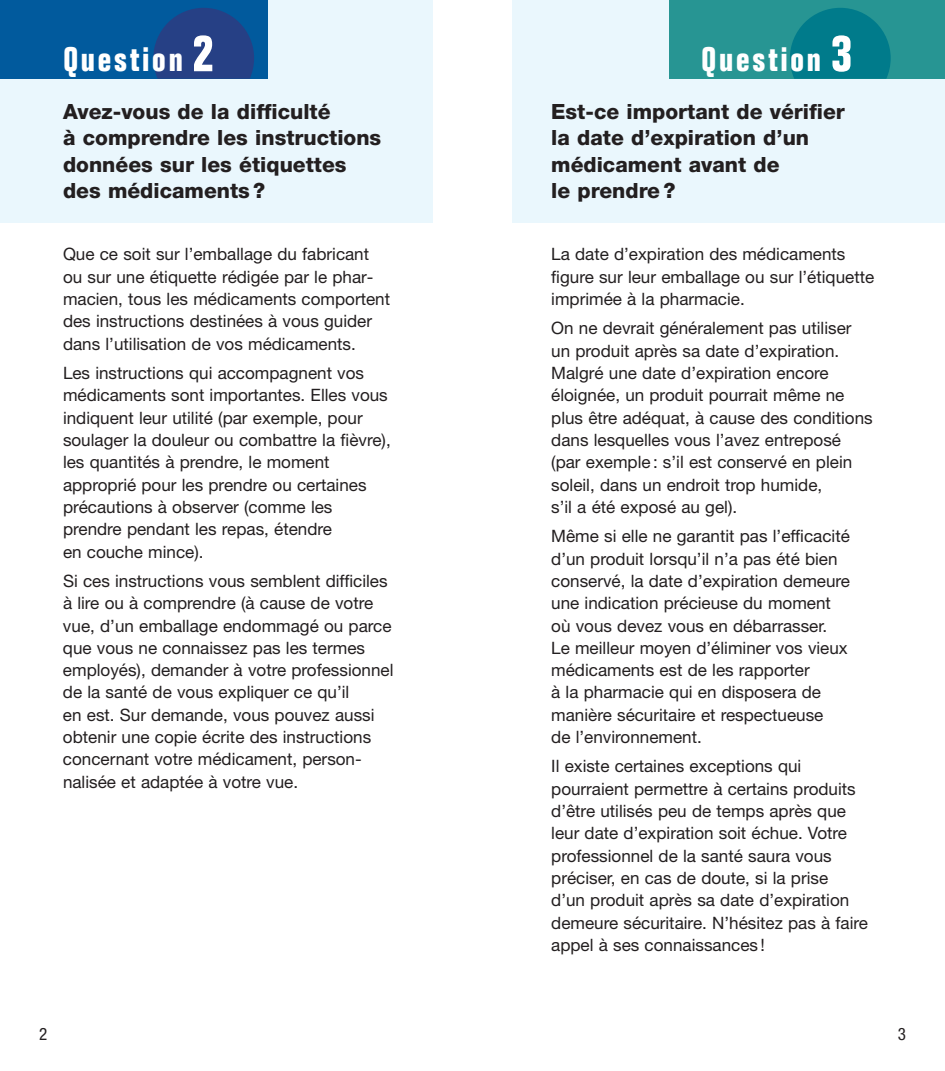
<style>
.page{position:relative;width:945px;height:1071px;background:#fff}
.page>*{position:absolute;margin:0;border:0;box-sizing:border-box;transform-origin:0 0}
.t1{font:700 condensed 33.25px "Folio";letter-spacing:.085em;color:#fff}
.t2{font:800 21px/26.2px "Helvetica Neue";color:#231f20}
.t3{font:17.15px/22.2px "Helvetica Neue";color:#231f20}
.t4{font:condensed 17.15px "Helvetica Neue";color:#231f20}
.s1{font-size:50.75px}
</style>
<div class="page">
<div style="left:512px;top:0;width:433px;height:223px;background:#eaf7fd"></div>
<div style="left:669px;top:0;width:276px;height:79px;background:#279593"></div>
<svg style="left:790px;top:8px;width:101px;height:71px"></svg>
<div style="left:0;top:0;width:433px;height:223px;background:#eaf7fd"></div>
<div style="left:0;top:0;width:268px;height:79px;background:#015a9d"></div>
<svg style="left:153px;top:8px;width:101px;height:71px"></svg>
<h1 class="t1" style="left:63px;top:48px;width:152px">Question <span class="s1">2</span></h1>
<h1 class="t1" style="left:702px;top:48px;width:152px">Question <span class="s1">3</span></h1>
<p class="t2" style="left:63px;top:100px;width:320px">Avez-vous de la difficulté<br>à comprendre les instructions données sur les étiquettes des médicaments ?</p>
<p class="t3" style="left:63px;top:245px;width:329px">Que ce soit sur l’emballage du fabricant ou sur une étiquette rédigée par le phar&shy;macien, tous les médicaments comportent des instructions destinées à vous guider dans l’utilisation de vos médicaments.</p>
<p class="t3" style="left:63px;top:363px;width:329px">Les instructions qui accompagnent vos médicaments sont importantes. Elles vous indiquent leur utilité (par exemple, pour soulager la douleur ou combattre la fièvre), les quantités à prendre, le moment approprié pour les prendre ou certaines précautions à observer (comme les prendre pendant les repas, étendre<br>en couche mince).</p>
<p class="t3" style="left:63px;top:571px;width:332px">Si ces instructions vous semblent difficiles à lire ou à comprendre (à cause de votre vue, d’un emballage endommagé ou parce que vous ne connaissez pas les termes employés), demander à votre professionnel de la santé de vous expliquer ce qu’il<br>en est. Sur demande, vous pouvez aussi obtenir une copie écrite des instructions concernant votre médicament, person&shy;nalisée et adaptée à votre vue.</p>
<p class="t2" style="left:551px;top:100px;width:295px">Est-ce important de vérifier la date d’expiration d’un médicament avant de<br>le prendre ?</p>
<p class="t3" style="left:551px;top:245px;width:325px">La date d’expiration des médicaments figure sur leur emballage ou sur l’étiquette imprimée à la pharmacie.</p>
<p class="t3" style="left:551px;top:319px;width:323px">On ne devrait généralement pas utiliser un produit après sa date d’expiration.<br>Malgré une date d’expiration encore éloignée, un produit pourrait même ne plus être adéquat, à cause des conditions dans lesquelles vous l’avez entreposé (par exemple : s’il est conservé en plein soleil, dans un endroit trop humide,<br>s’il a été exposé au gel).</p>
<p class="t3" style="left:551px;top:527px;width:300px">Même si elle ne garantit pas l’efficacité d’un produit lorsqu’il n’a pas été bien conservé, la date d’expiration demeure une indication précieuse du moment où vous devez vous en débarrasser.<br>Le meilleur moyen d’éliminer vos vieux médicaments est de les rapporter<br>à la pharmacie qui en disposera de manière sécuritaire et respectueuse<br>de l’environnement.</p>
<p class="t3" style="left:551px;top:757px;width:318px">Il existe certaines exceptions qui pourraient permettre à certains produits d’être utilisés peu de temps après que leur date d’expiration soit échue. Votre professionnel de la santé saura vous préciser, en cas de doute, si la prise<br>d’un produit après sa date d’expiration demeure sécuritaire. N’hésitez pas à faire appel à ses connaissances !</p>
<p class="t4" style="left:39px;top:1028px;width:10px">2</p>
<p class="t4" style="left:898px;top:1028px;width:10px">3</p>
</div>
